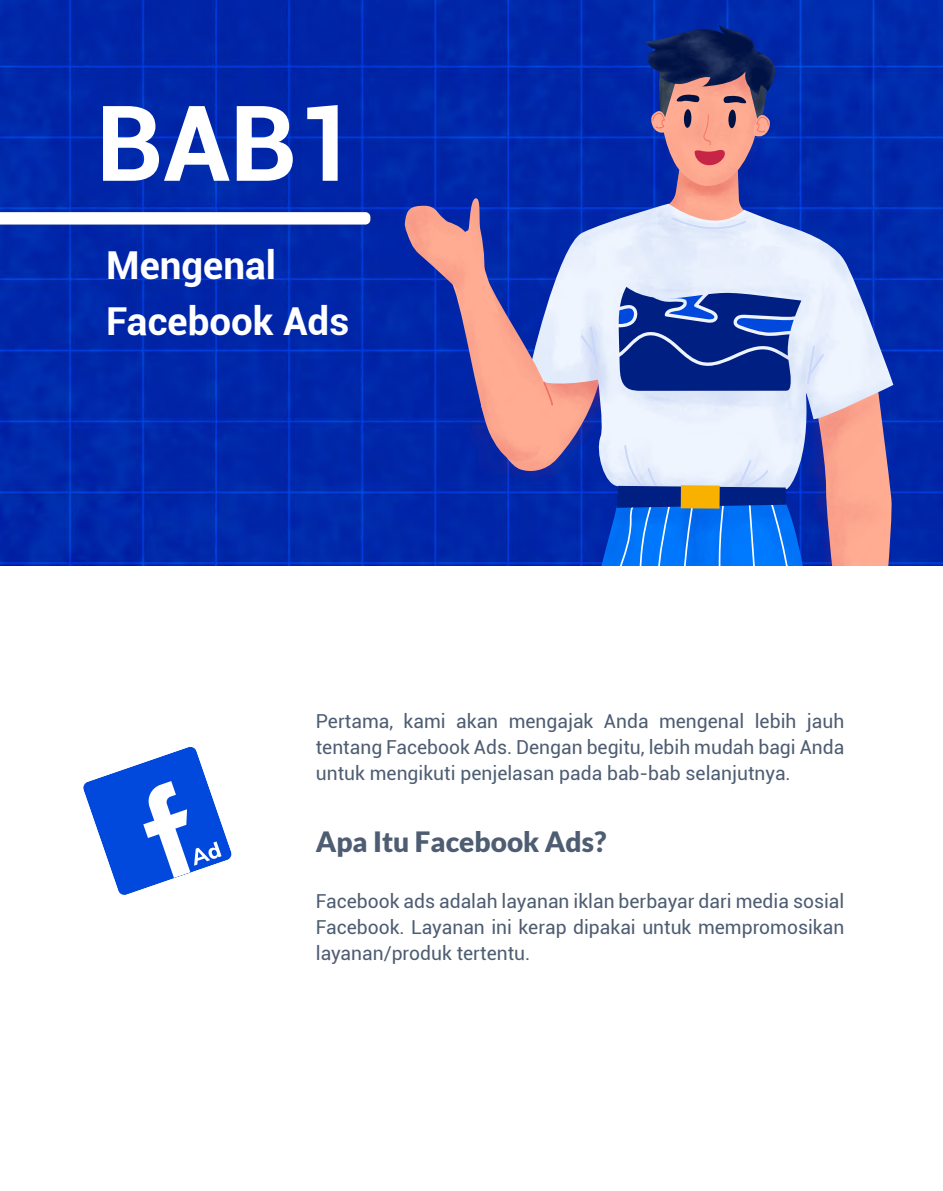
<style>
.page{position:relative;width:943px;height:1191px;background:#fff}
.page>*{position:absolute;margin:0;border:0;box-sizing:border-box;transform-origin:0 0}
.t1{font:700 105px "Roboto";color:#fff}
.t2{font:700 38.5px/56px "Roboto";color:#fff}
.t3{font:900 28px "Lato";color:#4e5d72}
.t4{font:19.25px/26.2px "Roboto";color:#4e5d72;text-align:justify}
</style>
<div class="page">
<img style="left:0;top:0;width:943px;height:566px">
<div style="left:893px;top:371px;width:11px;height:195px;background:#0026a8"></div>
<svg style="left:405px;top:25px;width:488px;height:541px;background:#5768b6"></svg>
<img style="left:461px;top:198px;width:24px;height:74px">
<div style="left:0;top:208px;width:374px;height:20px;background:#283545;opacity:.25"></div>
<svg style="left:0;top:212px;width:370px;height:12px"></svg>
<svg style="left:83px;top:747px;width:149px;height:148px"></svg>
<h1 class="t1" style="left:96px;top:69px;width:262px">BAB1</h1>
<h2 class="t2" style="left:106px;top:236px;width:244px">Mengenal<br>Facebook Ads</h2>
<p class="t4" style="left:316px;top:707px;width:530px">Pertama, kami akan mengajak Anda mengenal lebih jauh tentang Facebook Ads. Dengan begitu, lebih mudah bagi Anda untuk mengikuti penjelasan pada bab-bab selanjutnya.</p>
<h3 class="t3" style="left:316px;top:825px;width:292px">Apa Itu Facebook Ads?</h3>
<p class="t4" style="left:316px;top:887px;width:530px">Facebook ads adalah layanan iklan berbayar dari media sosial Facebook. Layanan ini kerap dipakai untuk mempromosikan layanan/produk tertentu.</p>
</div>
